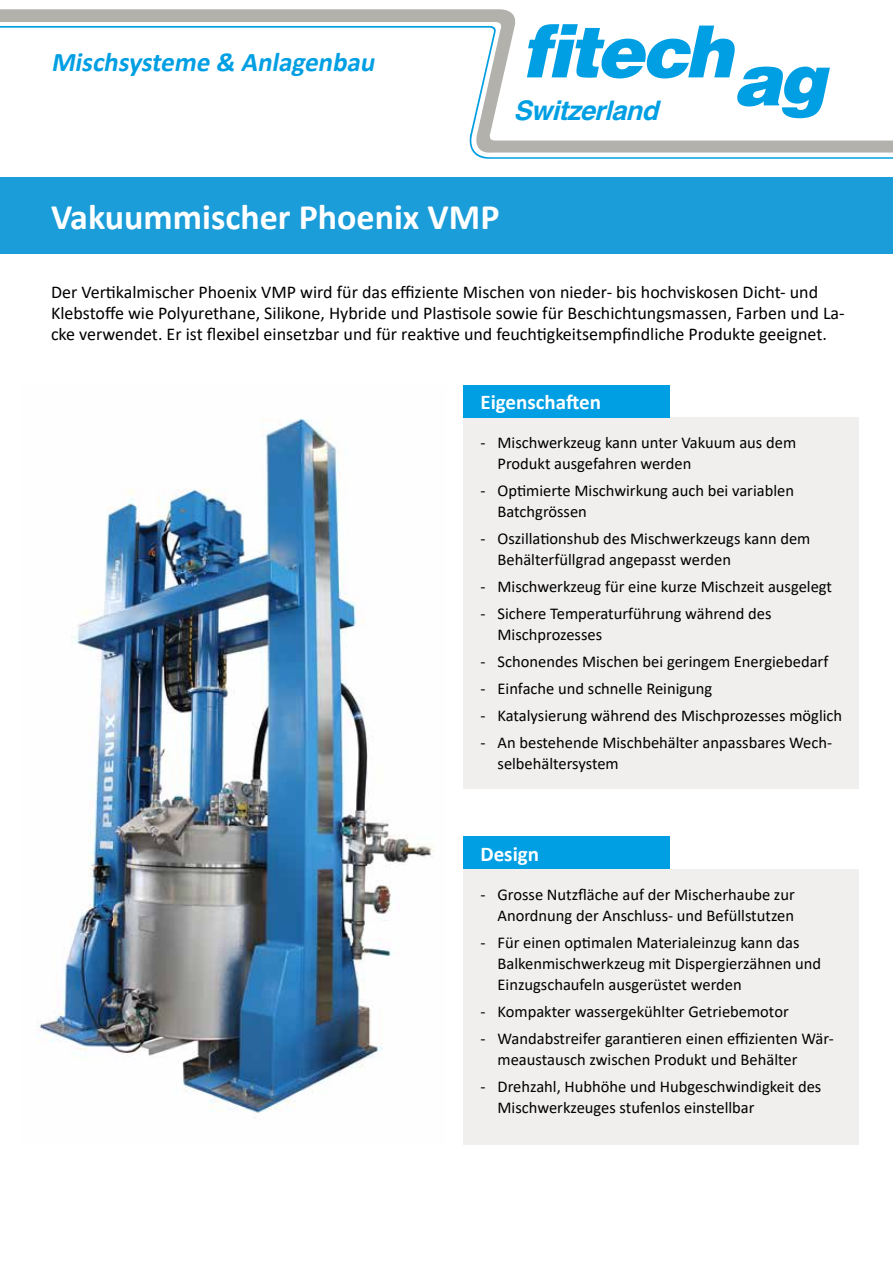
<style>
.page{position:relative;width:893px;height:1263px;background:#fff}
.page>*{position:absolute;margin:0;border:0;box-sizing:border-box;transform-origin:0 0}
.t1{font:italic 900 72px "Helvetica";color:#009fe3}
.t2{font:700 36px "Calibri";color:#fff}
.t3{font:italic 700 27px "Calibri";color:#009fe3}
.t4{font:italic 700 27px "Helvetica";color:#009fe3}
.t5{font:700 21px "Calibri";color:#fff}
.t6{font:18px/21px "Calibri";color:#000}
.t7{font:16.5px/21px "Calibri";color:#000}
</style>
<div class="page">
<svg style="left:0;top:9px;width:516px;height:17px;fill:#b2b1ac"></svg>
<svg style="left:0;top:26px;width:893px;height:133px"></svg>
<div style="left:463px;top:417px;width:396px;height:371px;background:#f0efee"></div>
<div style="left:463px;top:385px;width:207px;height:32px;background:#009fe3"></div>
<img style="left:36px;top:419px;width:398px;height:694px">
<div style="left:0;top:178px;width:893px;height:76px;background:#1a9dd9"></div>
<div style="left:463px;top:836px;width:207px;height:33px;background:#009fe3"></div>
<div style="left:463px;top:869px;width:396px;height:275px;background:#f0efee"></div>
<h3 class="t3" style="left:51px;top:43px;width:332px">Mischsysteme &amp; Anlagenbau</h3>
<h1 class="t1" style="left:521px;top:4px;width:232px">fitech</h1>
<h3 class="t4" style="left:513px;top:94px;width:154px">Switzerland</h3>
<h1 class="t1" style="left:733px;top:32px;width:113px">ag</h1>
<h2 class="t2" style="left:51px;top:192px;width:450px">Vakuummischer Phoenix VMP</h2>
<p class="t6" style="left:51px;top:281px;width:795px">Der Vertikalmischer Phoenix VMP wird für das effiziente Mischen von nieder- bis hochviskosen Dicht- und<br>Klebstoffe wie Polyurethane, Silikone, Hybride und Plastisole sowie für Beschichtungsmassen, Farben und La&shy;cke verwendet. Er ist flexibel einsetzbar und für reaktive und feuchtigkeitsempfindliche Produkte geeignet.</p>
<p class="t5" style="left:480px;top:387px;width:122px">Eigenschaften</p>
<p class="t7" style="left:498px;top:431px;width:300px;text-indent:-17px">- Mischwerkzeug kann unter Vakuum aus dem<br>Produkt ausgefahren werden</p>
<p class="t7" style="left:498px;top:479px;width:298px;text-indent:-17px">- Optimierte Mischwirkung auch bei variablen<br>Batchgrössen</p>
<p class="t7" style="left:498px;top:527px;width:314px;text-indent:-17px">- Oszillationshub des Mischwerkzeugs kann dem<br>Behälterfüllgrad angepasst werden</p>
<p class="t7" style="left:480px;top:575px;width:353px">- Mischwerkzeug für eine kurze Mischzeit ausgelegt</p>
<p class="t7" style="left:498px;top:602px;width:275px;text-indent:-17px">- Sichere Temperaturführung während des<br>Mischprozesses</p>
<p class="t7" style="left:480px;top:650px;width:349px">- Schonendes Mischen bei geringem Energiebedarf</p>
<p class="t7" style="left:480px;top:677px;width:233px">- Einfache und schnelle Reinigung</p>
<p class="t7" style="left:480px;top:704px;width:363px">- Katalysierung während des Mischprozesses möglich</p>
<p class="t7" style="left:498px;top:731px;width:336px;text-indent:-17px">- An bestehende Mischbehälter anpassbares Wech&shy;selbehältersystem</p>
<p class="t5" style="left:480px;top:839px;width:60px">Design</p>
<p class="t7" style="left:480px;top:883px;width:316px;text-align:right">- Grosse Nutzfläche auf der Mischerhaube zur<br>Anordnung der Anschluss- und Befüllstutzen</p>
<p class="t7" style="left:497px;top:931px;width:325px;text-indent:-17px">- Für einen optimalen Materialeinzug kann das<br>Balkenmischwerkzeug mit Dispergierzähnen und<br>Einzugschaufeln ausgerüstet werden</p>
<p class="t7" style="left:480px;top:1000px;width:310px">- Kompakter wassergekühlter Getriebemotor</p>
<p class="t7" style="left:498px;top:1027px;width:338px;text-indent:-17px">- Wandabstreifer garantieren einen effizienten Wär&shy;meaustausch zwischen Produkt und Behälter</p>
<p class="t7" style="left:498px;top:1075px;width:325px;text-indent:-17px">- Drehzahl, Hubhöhe und Hubgeschwindigkeit des<br>Mischwerkzeuges stufenlos einstellbar</p>
</div>
